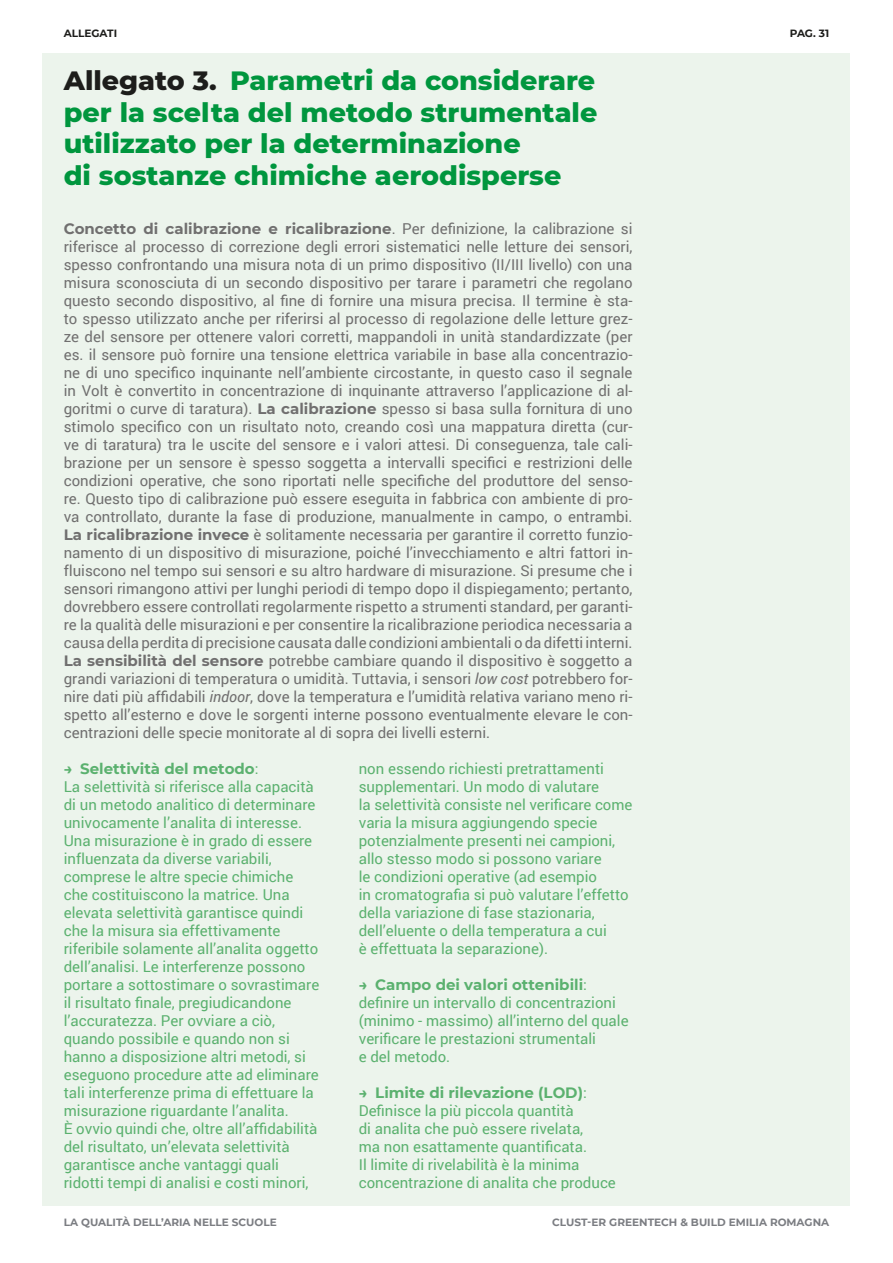
<style>
.page{position:relative;width:893px;height:1263px;background:#fff}
.page>*{position:absolute;margin:0;border:0;box-sizing:border-box;transform-origin:0 0}
.t1{font:800 27px/31.5px "Montserrat";color:#00963e}
.t2{font:15px/18px "Roboto";color:#706f6f;text-align:justify}
.t3{font:15px/18px "Roboto";color:#5bb16f}
.t4{font:700 15px "Montserrat";color:#5bb16f}
.t5{font:700 15px "Montserrat";color:#706f6f}
.t6{font:700 10.5px "Montserrat";color:#7b7d82}
.t7{font:700 10.5px "Montserrat";color:#1d1d1b}
.s1{color:#1d1d1b}
.s2{font-family:"Roboto";font-weight:400}
.s3{font-family:"Montserrat";font-weight:700}
.s4{font-style:italic}
</style>
<div class="page">
<div style="left:43px;top:53px;width:807px;height:1153px;background:#ecf4ec"></div>
<p class="t7" style="left:64px;top:25px;width:55px">ALLEGATI</p>
<p class="t7" style="left:790px;top:25px;width:41px">PAG. 31</p>
<h1 class="t1" style="left:64px;top:63px;width:535px"><span class="s1">Allegato 3.</span> Parametri da considerare per la scelta del metodo strumentale utilizzato per la determinazione<br>di sostanze chimiche aerodisperse</h1>
<p class="t5" style="left:64px;top:218px;width:570px">Concetto di calibrazione e ricalibrazione<span class="s2">. Per definizione, la calibrazione si</span></p>
<p class="t2" style="left:64px;top:237px;width:570px">riferisce al processo di correzione degli errori sistematici nelle letture dei sensori, spesso confrontando una misura nota di un primo dispositivo (II/III livello) con una misura sconosciuta di un secondo dispositivo per tarare i parametri che regolano questo secondo dispositivo, al fine di fornire una misura precisa. Il termine è sta&shy;to spesso utilizzato anche per riferirsi al processo di regolazione delle letture grez&shy;ze del sensore per ottenere valori corretti, mappandoli in unità standardizzate (per es. il sensore può fornire una tensione elettrica variabile in base alla concentrazio&shy;ne di uno specifico inquinante nell’ambiente circostante, in questo caso il segnale in Volt è convertito in concentrazione di inquinante attraverso l’applicazione di al&shy;goritmi o curve di taratura). <span class="s3">La calibrazione</span> spesso si basa sulla fornitura di uno stimolo specifico con un risultato noto, creando così una mappatura diretta (cur&shy;ve di taratura) tra le uscite del sensore e i valori attesi. Di conseguenza, tale cali&shy;brazione per un sensore è spesso soggetta a intervalli specifici e restrizioni delle condizioni operative, che sono riportati nelle specifiche del produttore del senso&shy;re. Questo tipo di calibrazione può essere eseguita in fabbrica con ambiente di pro&shy;va controllato, durante la fase di produzione, manualmente in campo, o entrambi.<br><span class="s3">La ricalibrazione invece</span> è solitamente necessaria per garantire il corretto funzio&shy;namento di un dispositivo di misurazione, poiché l’invecchiamento e altri fattori in&shy;fluiscono nel tempo sui sensori e su altro hardware di misurazione. Si presume che i sensori rimangono attivi per lunghi periodi di tempo dopo il dispiegamento; pertanto, dovrebbero essere controllati regolarmente rispetto a strumenti standard, per garanti&shy;re la qualità delle misurazioni e per consentire la ricalibrazione periodica necessaria a causa della perdita di precisione causata dalle condizioni ambientali o da difetti interni.<br><span class="s3">La sensibilità del sensore</span> potrebbe cambiare quando il dispositivo è soggetto a grandi variazioni di temperatura o umidità. Tuttavia, i sensori <span class="s4">low cost</span> potrebbero for&shy;nire dati più affidabili <span class="s4">indoor</span>, dove la temperatura e l’umidità relativa variano meno ri&shy;spetto all’esterno e dove le sorgenti interne possono eventualmente elevare le con&shy;centrazioni delle specie monitorate al di sopra dei livelli esterni.</p>
<p class="t4" style="left:64px;top:758px;width:196px">→ Selettività del metodo<span class="s2">:</span></p>
<p class="t3" style="left:64px;top:777px;width:257px">La selettività si riferisce alla capacità di un metodo analitico di determinare univocamente l’analita di interesse.<br>Una misurazione è in grado di essere influenzata da diverse variabili, comprese le altre specie chimiche che costituiscono la matrice. Una elevata selettività garantisce quindi che la misura sia effettivamente riferibile solamente all’analita oggetto dell’analisi. Le interferenze possono portare a sottostimare o sovrastimare il risultato finale, pregiudicandone l’accuratezza. Per ovviare a ciò, quando possibile e quando non si hanno a disposizione altri metodi, si eseguono procedure atte ad eliminare tali interferenze prima di effettuare la misurazione riguardante l’analita.<br>È ovvio quindi che, oltre all’affidabilità del risultato, un’elevata selettività garantisce anche vantaggi quali ridotti tempi di analisi e costi minori,</p>
<p class="t3" style="left:359px;top:759px;width:275px">non essendo richiesti pretrattamenti supplementari. Un modo di valutare<br>la selettività consiste nel verificare come varia la misura aggiungendo specie potenzialmente presenti nei campioni, allo stesso modo si possono variare<br>le condizioni operative (ad esempio<br>in cromatografia si può valutare l’effetto della variazione di fase stazionaria, dell’eluente o della temperatura a cui<br>è effettuata la separazione).</p>
<p class="t4" style="left:359px;top:974px;width:230px">→ Campo dei valori ottenibili<span class="s2">:</span></p>
<p class="t3" style="left:359px;top:993px;width:271px">definire un intervallo di concentrazioni (minimo - massimo) all’interno del quale verificare le prestazioni strumentali<br>e del metodo.</p>
<p class="t4" style="left:359px;top:1082px;width:230px">→ Limite di rilevazione (LOD)<span class="s2">:</span></p>
<p class="t3" style="left:359px;top:1101px;width:259px">Definisce la più piccola quantità<br>di analita che può essere rivelata,<br>ma non esattamente quantificata.<br>Il limite di rivelabilità è la minima concentrazione di analita che produce</p>
<p class="t6" style="left:64px;top:1215px;width:214px">LA QUALITÀ DELL’ARIA NELLE SCUOLE</p>
<p class="t6" style="left:552px;top:1215px;width:279px">CLUST-ER GREENTECH &amp; BUILD EMILIA ROMAGNA</p>
</div>
